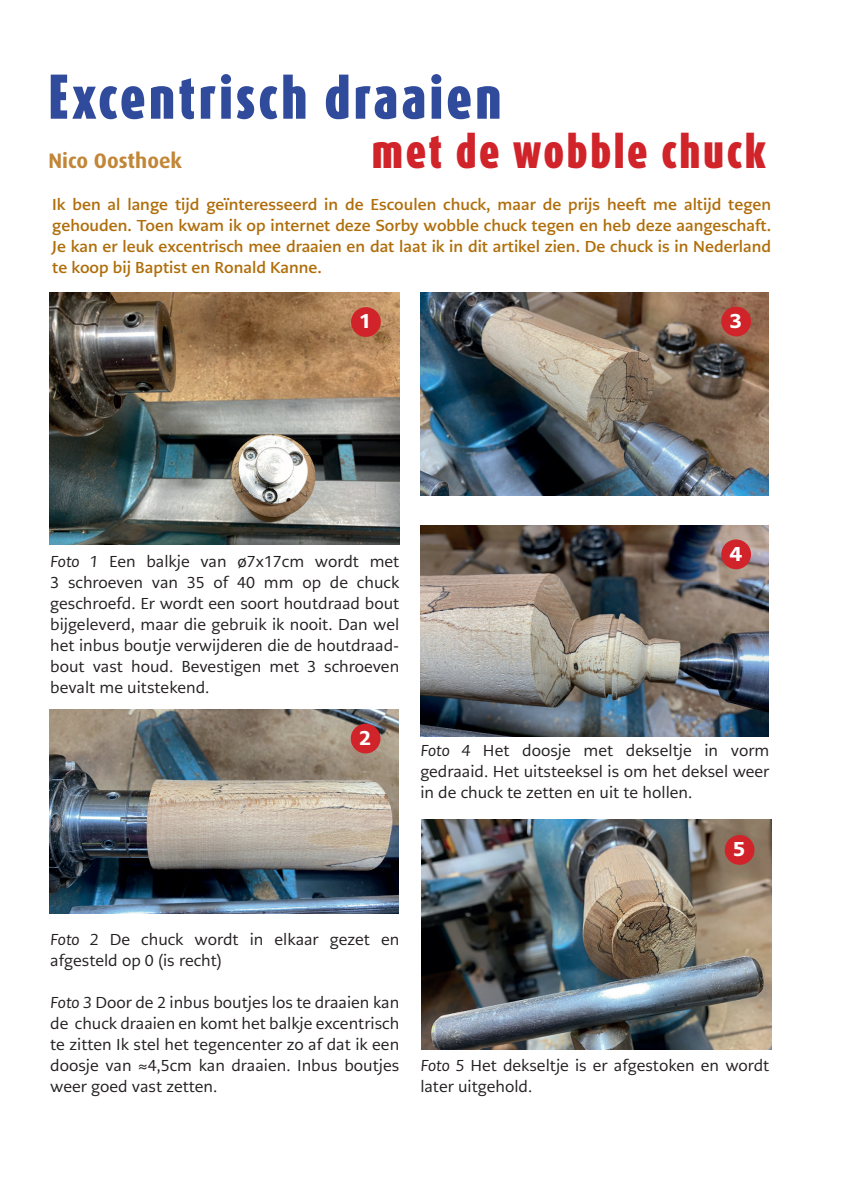
<style>
.page{position:relative;width:844px;height:1191px;background:#fff}
.page>*{position:absolute;margin:0;border:0;box-sizing:border-box;transform-origin:0 0}
.t1{font:900 52.5px "Dax Compact Pro";letter-spacing:.06em;color:#304a9c}
.t2{font:900 42px "Dax Compact Pro";letter-spacing:.06em;color:#d1232a}
.t3{font:700 21px "Dax";color:#c18637}
.t4{font:900 19.95px "PMN Caecilia Sans Text";color:#fff}
.t5{font:15.75px/21px "PMN Caecilia Sans Text";color:#231f20;text-align:justify}
.t6{font:700 15.75px/21px "PMN Caecilia Sans Text";color:#af6e0b;text-align:justify}
.s1{font-style:italic}
</style>
<div class="page">
<img style="left:50px;top:293px;width:349px;height:251px">
<img style="left:49px;top:709px;width:349px;height:205px">
<img style="left:420px;top:292px;width:348px;height:203px">
<img style="left:420px;top:525px;width:348px;height:211px">
<div style="left:351px;top:307px;width:30px;height:30px;background:#d1232a;border-radius:50%"></div>
<div style="left:350px;top:723px;width:30px;height:30px;background:#d1232a;border-radius:50%"></div>
<div style="left:721px;top:307px;width:29px;height:29px;background:#d1232a;border-radius:50%"></div>
<div style="left:721px;top:539px;width:29px;height:30px;background:#d1232a;border-radius:50%"></div>
<img style="left:421px;top:819px;width:350px;height:230px">
<div style="left:724px;top:835px;width:30px;height:30px;background:#d1232a;border-radius:50%"></div>
<h1 class="t1" style="left:48px;top:61px;width:454px">Excentrisch draaien</h1>
<h2 class="t2" style="left:372px;top:121px;width:396px">met de wobble chuck</h2>
<p class="t6" style="left:52px;top:194px;width:720px">Ik ben al lange tijd geïnteresseerd in de Escoulen chuck, maar de prijs heeft me altijd tegen gehouden. Toen kwam ik op internet deze Sorby wobble chuck tegen en heb deze aangeschaft.<br>Je kan er leuk excentrisch mee draaien en dat laat ik in dit artikel zien. De chuck is in Nederland te koop bij Baptist en Ronald Kanne.</p>
<p class="t4" style="left:359px;top:307px;width:13px">1</p>
<h3 class="t3" style="left:48px;top:149px;width:135px">Nico Oosthoek</h3>
<p class="t4" style="left:729px;top:307px;width:13px">3</p>
<p class="t5" style="left:50px;top:551px;width:350px"><span class="s1">Foto 1</span> Een balkje van ø7x17cm wordt met 3 schroeven van 35 of 40 mm op de chuck geschroefd. Er wordt een soort houtdraad bout bijgeleverd, maar die gebruik ik nooit. Dan wel het inbus boutje verwijderen die de houtdraad&shy;bout vast houd. Bevestigen met 3 schroeven bevalt me uitstekend.</p>
<p class="t4" style="left:359px;top:724px;width:13px">2</p>
<p class="t4" style="left:729px;top:540px;width:13px">4</p>
<p class="t5" style="left:420px;top:740px;width:350px"><span class="s1">Foto 4</span> Het doosje met dekseltje in vorm gedraaid. Het uitsteeksel is om het deksel weer in de chuck te zetten en uit te hollen.</p>
<p class="t4" style="left:733px;top:835px;width:13px">5</p>
<p class="t5" style="left:50px;top:929px;width:350px"><span class="s1">Foto 2</span> De chuck wordt in elkaar gezet en afgesteld op 0 (is recht)</p>
<p class="t5" style="left:50px;top:992px;width:350px"><span class="s1">Foto 3</span> Door de 2 inbus boutjes los te draaien kan de chuck draaien en komt het balkje excentrisch te zitten Ik stel het tegencenter zo af dat ik een doosje van ≈4,5cm kan draaien. Inbus boutjes weer goed vast zetten.</p>
<p class="t5" style="left:420px;top:1055px;width:350px"><span class="s1">Foto 5</span> Het dekseltje is er afgestoken en wordt later uitgehold.</p>
</div>
